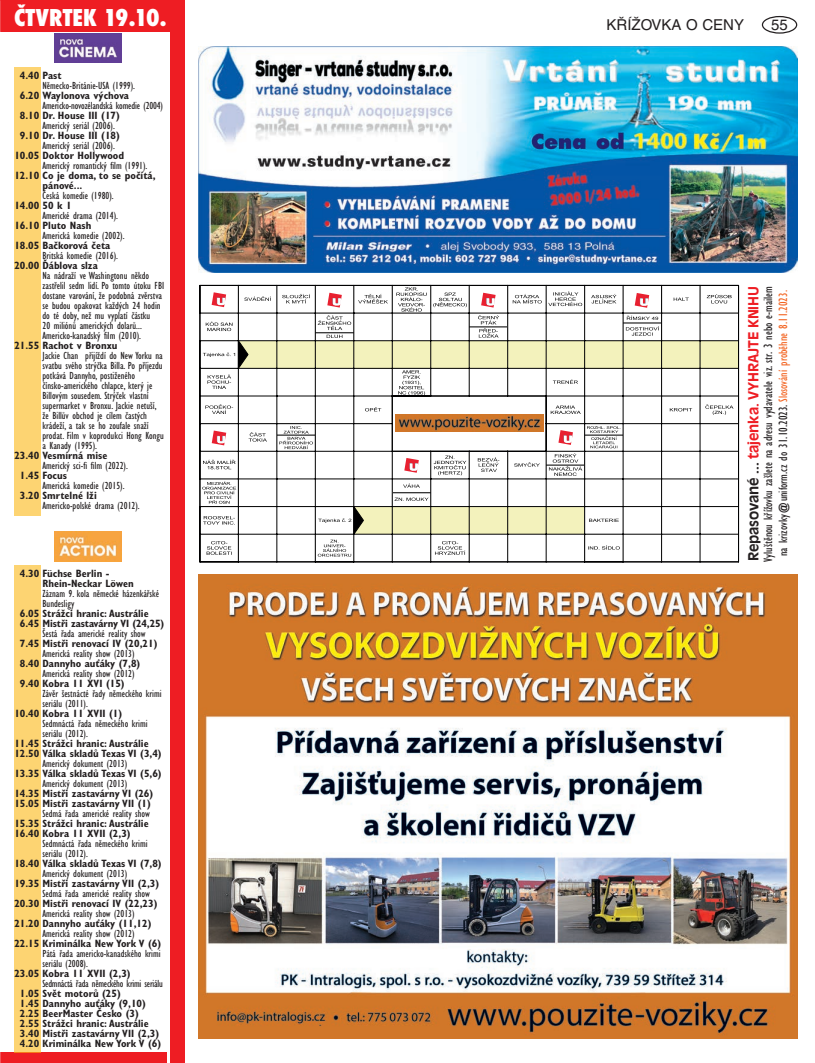
<style>
.page{position:relative;width:815px;height:1063px;background:#fff}
.page>*{position:absolute;margin:0;border:0;box-sizing:border-box;transform-origin:0 0}
.t1{font:800 condensed 22.5px "Futura";color:#fff}
.t2{font:15px "Helvetica CE";color:#231f20}
.t3{font:700 13.75px "Antique Olive CE";letter-spacing:-.01em;color:#ee1d23}
.t4{font:condensed 12.5px/15px "Gill Sans CE";color:#231f20;text-align:center}
.t5{font:condensed 10.62px/10px "Gill Sans CE";color:#231f20}
.t6{font:700 condensed 10.62px/10px "Gill Sans CE";color:#231f20}
.t7{font:condensed 10.62px "Gill Sans CE";letter-spacing:-.02em;color:#231f20}
.s1{color:#231f20}
.s2{color:#f36421}
</style>
<div class="page">
<div style="left:762px;top:16px;width:35px;height:18px;border:1px solid #231f20;border-radius:50%"></div>
<img style="left:199px;top:574px;width:599px;height:464px">
<img style="left:199px;top:46px;width:599px;height:227px">
<div style="left:0;top:0;width:184px;height:32px;background:#ee1d23"></div>
<img style="left:54px;top:34px;width:67px;height:29px">
<div style="left:170px;top:0;width:14px;height:1063px;background:#ee1d23"></div>
<div style="left:0;top:1052px;width:167px;height:11px;background:#ee1d23"></div>
<div style="left:14px;top:67px;width:27px;height:449px;background:#fdd472"></div>
<img style="left:54px;top:532px;width:67px;height:29px">
<div style="left:14px;top:565px;width:27px;height:487px;background:#fdd472"></div>
<svg style="left:674px;top:298px;width:14px;height:3px"></svg>
<div style="left:469px;top:341px;width:39px;height:27px;background:#f3f2bc"></div>
<div style="left:469px;top:507px;width:39px;height:27px;background:#f3f2bc"></div>
<svg style="left:478px;top:457px;width:21px;height:15px"></svg>
<svg style="left:478px;top:315px;width:21px;height:23px"></svg>
<hr style="left:469px;top:326px;width:39px;height:1px;background:#000001">
<div style="left:662px;top:341px;width:38px;height:27px;background:#f3f2bc"></div>
<svg style="left:670px;top:408px;width:22px;height:3px"></svg>
<hr style="left:662px;top:479px;width:38px;height:1px;background:#000001">
<hr style="left:662px;top:562px;width:38px;height:1px;background:#000001">
<hr style="left:238px;top:562px;width:39px;height:1px;background:#000001">
<hr style="left:700px;top:562px;width:38px;height:1px;background:#000001">
<hr style="left:662px;top:368px;width:38px;height:1px;background:#000001">
<hr style="left:662px;top:340px;width:38px;height:1px;background:#000001">
<hr style="left:546px;top:562px;width:39px;height:1px;background:#000001">
<hr style="left:623px;top:562px;width:39px;height:1px;background:#000001">
<hr style="left:469px;top:562px;width:39px;height:1px;background:#000001">
<hr style="left:662px;top:534px;width:38px;height:1px;background:#000001">
<hr style="left:662px;top:506px;width:38px;height:1px;background:#000001">
<hr style="left:662px;top:451px;width:38px;height:1px;background:#000001">
<hr style="left:354px;top:562px;width:38px;height:1px;background:#000001">
<hr style="left:508px;top:562px;width:38px;height:1px;background:#000001">
<hr style="left:469px;top:534px;width:39px;height:1px;background:#000001">
<hr style="left:469px;top:506px;width:39px;height:1px;background:#000001">
<hr style="left:469px;top:368px;width:39px;height:1px;background:#000001">
<hr style="left:392px;top:562px;width:39px;height:1px;background:#000001">
<hr style="left:277px;top:562px;width:38px;height:1px;background:#000001">
<hr style="left:662px;top:561px;width:38px;height:1px;background:#000001">
<hr style="left:469px;top:561px;width:39px;height:1px;background:#000001">
<hr style="left:662px;top:423px;width:38px;height:1px;background:#000001">
<hr style="left:662px;top:395px;width:38px;height:2px;background:#000001">
<hr style="left:469px;top:340px;width:39px;height:1px;background:#000001">
<hr style="left:469px;top:313px;width:39px;height:1px;background:#000001">
<hr style="left:469px;top:285px;width:39px;height:1px;background:#000001">
<hr style="left:469px;top:478px;width:39px;height:1px;background:#000001">
<hr style="left:469px;top:451px;width:39px;height:1px;background:#000001">
<hr style="left:662px;top:313px;width:38px;height:1px;background:#000001">
<hr style="left:662px;top:285px;width:38px;height:1px;background:#000001">
<hr style="left:469px;top:395px;width:39px;height:2px;background:#000001">
<svg style="left:700px;top:285px;width:39px;height:277px"></svg>
<svg style="left:481px;top:293px;width:15px;height:15px"></svg>
<svg style="left:199px;top:285px;width:271px;height:277px"></svg>
<svg style="left:507px;top:285px;width:155px;height:277px"></svg>
<img style="left:395px;top:415px;width:148px;height:16px">
<h1 class="t1" style="left:14px;top:2px;width:154px">ČTVRTEK 19.10.</h1>
<p class="t6" style="left:20px;top:71px;width:43px">4.40 Past</p>
<p class="t5" style="left:43px;top:81px;width:94px">Německo-Británie-USA (1999).</p>
<p class="t6" style="left:20px;top:91px;width:111px">6.20 Waylonova výchova</p>
<p class="t5" style="left:43px;top:101px;width:122px">Americko-novozélandská komedie (2004)</p>
<p class="t6" style="left:20px;top:111px;width:101px">8.10 Dr. House III (17)</p>
<p class="t5" style="left:43px;top:121px;width:74px">Americký seriál (2006).</p>
<p class="t6" style="left:20px;top:131px;width:101px">9.10 Dr. House III (18)</p>
<p class="t5" style="left:43px;top:141px;width:74px">Americký seriál (2006).</p>
<p class="t6" style="left:14px;top:151px;width:111px">10.05 Doktor Hollywood</p>
<p class="t5" style="left:43px;top:161px;width:106px">Americký romantický film (1991).</p>
<p class="t6" style="left:43px;top:171px;width:115px;text-indent:-28px">12.10 Co je doma, to se počítá, pánové...</p>
<p class="t5" style="left:43px;top:191px;width:73px">Česká komedie (1980).</p>
<p class="t6" style="left:14px;top:201px;width:59px">14.00 50 k 1</p>
<p class="t5" style="left:43px;top:211px;width:77px">Americké drama (2014).</p>
<p class="t6" style="left:14px;top:221px;width:79px">16.10 Pluto Nash</p>
<p class="t5" style="left:43px;top:231px;width:84px">Americká komedie (2002).</p>
<p class="t6" style="left:14px;top:241px;width:98px">18.05 Bačkorová četa</p>
<p class="t5" style="left:43px;top:251px;width:77px">Britská komedie (2016).</p>
<p class="t6" style="left:14px;top:261px;width:85px">20.00 Ďáblova slza</p>
<p class="t5" style="left:43px;top:271px;width:123px">Na nádraží ve Washingtonu někdo zastřelil sedm lidí. Po tomto útoku FBI dostane varování, že podobná zvěrstva se budou opakovat každých 24 hodin do té doby, než mu vyplatí částku<br>20 miliónů amerických dolarů...<br>Americko-kanadský film (2010).</p>
<p class="t6" style="left:14px;top:341px;width:105px">21.55 Rachot v Bronxu</p>
<p class="t5" style="left:43px;top:351px;width:123px">Jackie Chan přijíždí do New Yorku na svatbu svého strýčka Billa. Po příjezdu potkává Dannyho, postiženého čínsko-amerického chlapce, který je Billovým sousedem. Strýček vlastní supermarket v Bronxu. Jackie netuší, že Billův obchod je cílem častých krádeží, a tak se ho zoufale snaží prodat. Film v koprodukci Hong Kongu a Kanady (1995).</p>
<p class="t6" style="left:14px;top:451px;width:95px">23.40 Vesmírná mise</p>
<p class="t5" style="left:43px;top:461px;width:87px">Americký sci-fi film (2022).</p>
<p class="t6" style="left:20px;top:471px;width:49px">1.45 Focus</p>
<p class="t5" style="left:43px;top:481px;width:84px">Americká komedie (2015).</p>
<p class="t6" style="left:20px;top:491px;width:78px">3.20 Smrtelné lži</p>
<p class="t5" style="left:43px;top:501px;width:99px">Americko-polské drama (2012).</p>
<p class="t6" style="left:43px;top:568px;width:93px;text-indent:-23px">4.30 Füchse Berlin -<br>Rhein-Neckar Löwen</p>
<p class="t5" style="left:43px;top:588px;width:118px">Záznam 9. kola německé házenkářské<br>Bundesligy</p>
<p class="t6" style="left:20px;top:608px;width:146px">6.05 Strážci hranic: Austrálie<br>6.45 Mistři zastavárny VI (24,25)</p>
<p class="t5" style="left:43px;top:628px;width:105px">Šestá řada americké reality show</p>
<p class="t6" style="left:20px;top:638px;width:139px">7.45 Mistři renovací IV (20,21)</p>
<p class="t5" style="left:43px;top:648px;width:94px">Americká reality show (2013)</p>
<p class="t6" style="left:20px;top:658px;width:122px">8.40 Dannyho auťáky (7,8)</p>
<p class="t5" style="left:43px;top:668px;width:94px">Americká reality show (2012)</p>
<p class="t6" style="left:20px;top:678px;width:106px">9.40 Kobra 11 XVI (15)</p>
<p class="t5" style="left:43px;top:688px;width:121px">Závěr šestnácté řady německého krimi seriálu (2011).</p>
<p class="t6" style="left:14px;top:708px;width:109px">10.40 Kobra 11 XVII (1)</p>
<p class="t5" style="left:43px;top:718px;width:107px">Sedmnáctá řada německého krimi seriálu (2012).</p>
<p class="t6" style="left:14px;top:738px;width:149px">11.45 Strážci hranic: Austrálie<br>12.50 Válka skladů Texas VI (3,4)</p>
<p class="t5" style="left:43px;top:758px;width:86px">Americký dokument (2013)</p>
<p class="t6" style="left:14px;top:768px;width:149px">13.35 Válka skladů Texas VI (5,6)</p>
<p class="t5" style="left:43px;top:778px;width:86px">Americký dokument (2013)</p>
<p class="t6" style="left:14px;top:788px;width:140px">14.35 Mistři zastavárny VI (26)<br>15.05 Mistři zastavárny VII (1)</p>
<p class="t5" style="left:43px;top:808px;width:109px">Sedmá řada americké reality show</p>
<p class="t6" style="left:14px;top:818px;width:136px">15.35 Strážci hranic: Austrálie<br>16.40 Kobra 11 XVII (2,3)</p>
<p class="t5" style="left:43px;top:838px;width:107px">Sedmnáctá řada německého krimi seriálu (2012).</p>
<p class="t6" style="left:14px;top:858px;width:149px">18.40 Válka skladů Texas VI (7,8)</p>
<p class="t5" style="left:43px;top:868px;width:86px">Americký dokument (2013)</p>
<p class="t6" style="left:14px;top:878px;width:146px">19.35 Mistři zastavárny VII (2,3)</p>
<p class="t5" style="left:43px;top:888px;width:109px">Sedmá řada americké reality show</p>
<p class="t6" style="left:14px;top:898px;width:145px">20.30 Mistři renovací IV (22,23)</p>
<p class="t5" style="left:43px;top:908px;width:94px">Americká reality show (2013)</p>
<p class="t6" style="left:14px;top:918px;width:139px">21.20 Dannyho auťáky (11,12)</p>
<p class="t5" style="left:43px;top:928px;width:94px">Americká reality show (2012)</p>
<p class="t6" style="left:14px;top:938px;width:148px">22.15 Kriminálka New York V (6)</p>
<p class="t5" style="left:43px;top:948px;width:120px">Pátá řada americko-kanadského krimi seriálu (2008).</p>
<p class="t6" style="left:14px;top:968px;width:118px">23.05 Kobra 11 XVII (2,3)</p>
<p class="t7" style="left:43px;top:977px;width:122px">Sedmnáctá řada německého krimi seriálu</p>
<p class="t6" style="left:20px;top:988px;width:143px">1.05 Svět motorů (25)<br>1.45 Dannyho auťáky (9,10)<br>2.25 BeerMaster Česko (3)<br>2.55 Strážci hranic: Austrálie<br>3.40 Mistři zastavárny VII (2,3)<br>4.20 Kriminálka New York V (6)</p>
<h2 class="t2" style="left:606px;top:16px;width:139px">KŘÍŽOVKA O CENY</h2>
<h2 class="t2" style="left:771px;top:16px;width:18px">55</h2>
<p class="t3" style="left:746px;top:561px;width:277px;rotate:-90deg"><span class="s1">Repasované ...</span> tajenka. VYHRAJTE KNIHU</p>
<p class="t4" style="left:761px;top:562px;width:277px;rotate:-90deg">Vyluštěnou křížovku zašlete na adresu vydavatele viz. str. 3 nebo e-mailem na krizovky@uniform.cz do 31.10.2023. <span class="s2">Slosování proběhne 8.11.2023.</span></p>
</div>
